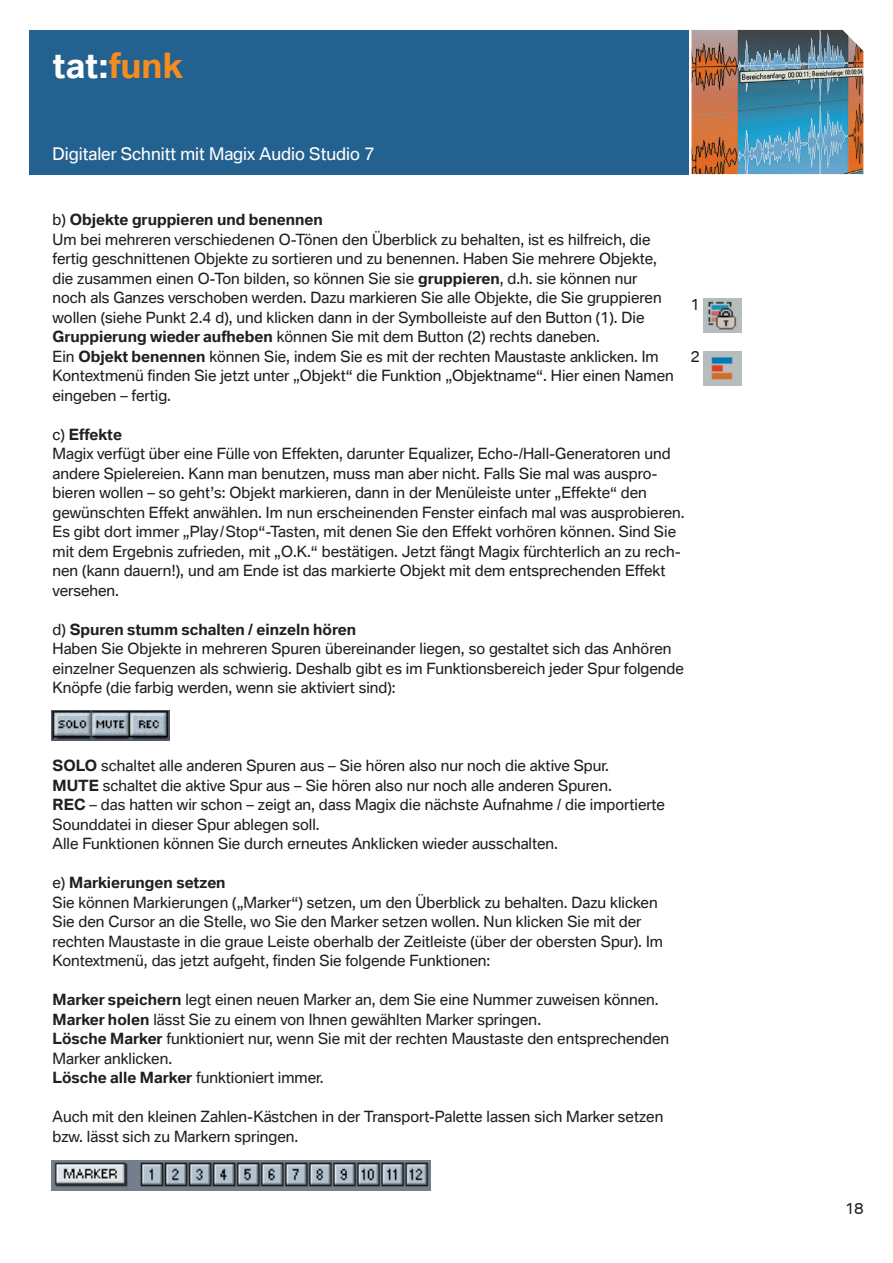
<style>
.page{position:relative;width:893px;height:1263px;background:#fff}
.page>*{position:absolute;margin:0;border:0;box-sizing:border-box;transform-origin:0 0}
.t1{font:700 33.75px "BMW Type";color:#fff}
.t2{font:16.8px "BMW Type";color:#fff}
.t3{font:15px/19.5px "BMW Type";color:#231f20}
.s1{color:#f68b1f}
.s2{font-weight:700}
</style>
<div class="page">
<img style="left:691px;top:30px;width:172px;height:144px">
<div style="left:30px;top:30px;width:659px;height:144px;background:#236290"></div>
<img style="left:51px;top:1161px;width:379px;height:29px">
<img style="left:51px;top:711px;width:118px;height:30px">
<img style="left:703px;top:299px;width:38px;height:34px">
<img style="left:703px;top:352px;width:38px;height:34px">
<h1 class="t1" style="left:53px;top:46px;width:131px">tat:<span class="s1">funk</span></h1>
<p class="t2" style="left:53px;top:144px;width:323px">Digitaler Schnitt mit Magix Audio Studio 7</p>
<p class="t3" style="left:53px;top:210px;width:622px">b) <span class="s2">Objekte gruppieren und benennen<br></span>Um bei mehreren verschiedenen O-Tönen den Überblick zu behalten, ist es hilfreich, die fertig geschnittenen Objekte zu sortieren und zu benennen. Haben Sie mehrere Objekte, die zusammen einen O-Ton bilden, so können Sie sie <span class="s2">gruppieren</span>, d.h. sie können nur noch als Ganzes verschoben werden. Dazu markieren Sie alle Objekte, die Sie gruppieren wollen (siehe Punkt 2.4 d), und klicken dann in der Symbolleiste auf den Button (1). Die <span class="s2">Gruppierung wieder aufheben</span> können Sie mit dem Button (2) rechts daneben.<br>Ein <span class="s2">Objekt benennen</span> können Sie, indem Sie es mit der rechten Maustaste anklicken. Im Kontextmenü finden Sie jetzt unter „Objekt“ die Funktion „Objektname“. Hier einen Namen eingeben – fertig.</p>
<p class="t3" style="left:53px;top:425px;width:633px">c) <span class="s2">Effekte<br></span>Magix verfügt über eine Fülle von Effekten, darunter Equalizer, Echo-/Hall-Generatoren und andere Spielereien. Kann man benutzen, muss man aber nicht. Falls Sie mal was auspro&shy;bieren wollen – so geht’s: Objekt markieren, dann in der Menüleiste unter „Effekte“ den gewünschten Effekt anwählen. Im nun erscheinenden Fenster einfach mal was ausprobieren.<br>Es gibt dort immer „Play/Stop“-Tasten, mit denen Sie den Effekt vorhören können. Sind Sie mit dem Ergebnis zufrieden, mit „O.K.“ bestätigen. Jetzt fängt Magix fürchterlich an zu rech&shy;nen (kann dauern!), und am Ende ist das markierte Objekt mit dem entsprechenden Effekt versehen.</p>
<p class="t3" style="left:53px;top:620px;width:633px">d) <span class="s2">Spuren stumm schalten / einzeln hören<br></span>Haben Sie Objekte in mehreren Spuren übereinander liegen, so gestaltet sich das Anhören einzelner Sequenzen als schwierig. Deshalb gibt es im Funktionsbereich jeder Spur folgende Knöpfe (die farbig werden, wenn sie aktiviert sind):</p>
<p class="t3" style="left:690px;top:294px;width:10px">1</p>
<p class="t3" style="left:690px;top:347px;width:10px">2</p>
<p class="t3" style="left:53px;top:756px;width:614px"><span class="s2">SOLO</span> schaltet alle anderen Spuren aus – Sie hören also nur noch die aktive Spur.<br><span class="s2">MUTE</span> schaltet die aktive Spur aus – Sie hören also nur noch alle anderen Spuren.<br><span class="s2">REC</span> – das hatten wir schon – zeigt an, dass Magix die nächste Aufnahme / die importierte Sounddatei in dieser Spur ablegen soll.<br>Alle Funktionen können Sie durch erneutes Anklicken wieder ausschalten.</p>
<p class="t3" style="left:53px;top:873px;width:612px">e) <span class="s2">Markierungen setzen<br></span>Sie können Markierungen („Marker“) setzen, um den Überblick zu behalten. Dazu klicken Sie den Cursor an die Stelle, wo Sie den Marker setzen wollen. Nun klicken Sie mit der rechten Maustaste in die graue Leiste oberhalb der Zeitleiste (über der obersten Spur). Im Kontextmenü, das jetzt aufgeht, finden Sie folgende Funktionen:</p>
<p class="t3" style="left:53px;top:990px;width:618px"><span class="s2">Marker speichern</span> legt einen neuen Marker an, dem Sie eine Nummer zuweisen können.<br><span class="s2">Marker holen</span> lässt Sie zu einem von Ihnen gewählten Marker springen.<br><span class="s2">Lösche Marker</span> funktioniert nur, wenn Sie mit der rechten Maustaste den entsprechenden Marker anklicken.<br><span class="s2">Lösche alle Marker</span> funktioniert immer.</p>
<p class="t3" style="left:53px;top:1107px;width:612px">Auch mit den kleinen Zahlen-Kästchen in der Transport-Palette lassen sich Marker setzen bzw. lässt sich zu Markern springen.</p>
<p class="t3" style="left:845px;top:1199px;width:19px">18</p>
</div>
